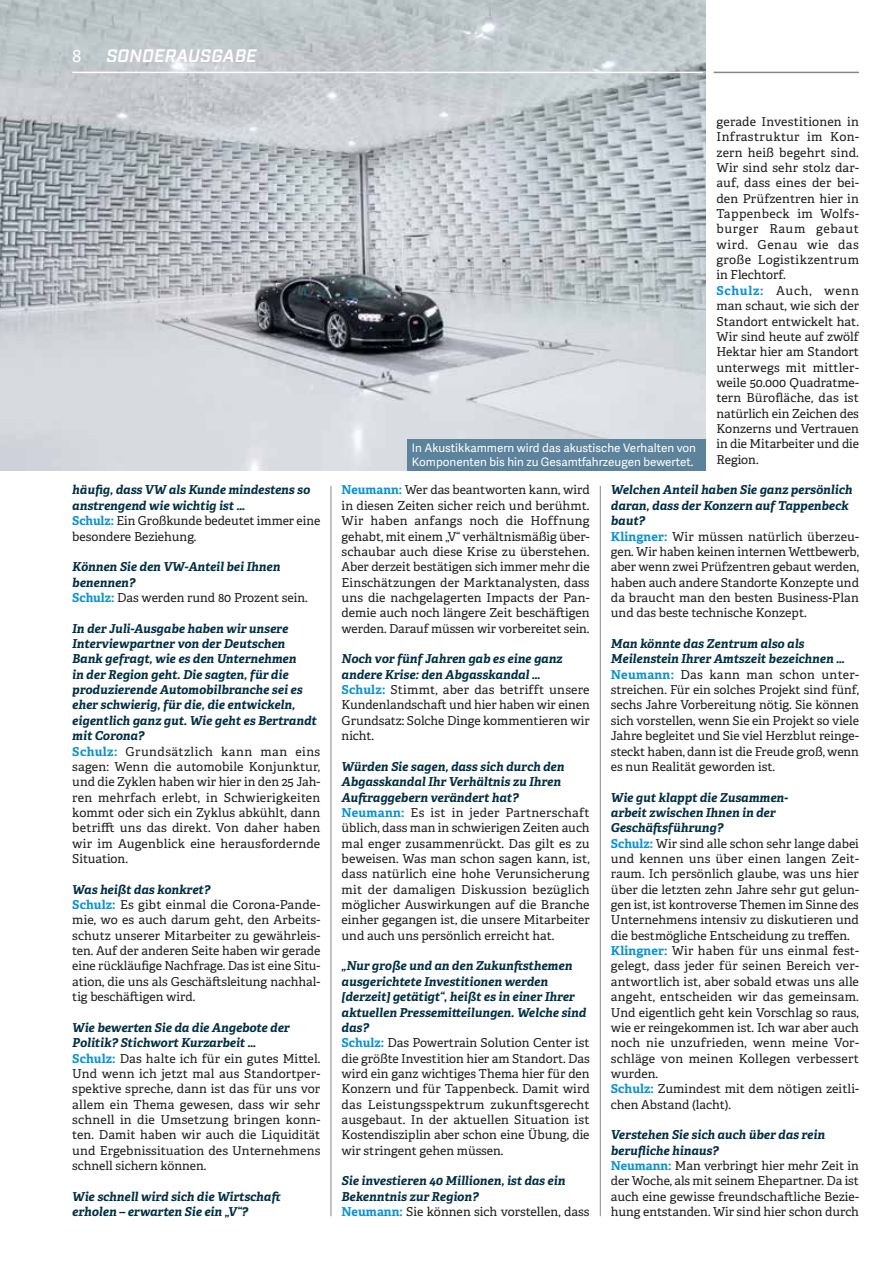
<style>
.page{position:relative;width:893px;height:1263px;background:#fff}
.page>*{position:absolute;margin:0;border:0;box-sizing:border-box;transform-origin:0 0}
.t1{font:italic 600 18px "Industry";letter-spacing:.01em;color:#fff}
.t2{font:16.5px "Adelle Sans";color:#fff}
.t3{font:12.3px/15.3px "Adelle PE";color:#1d1d1b}
.t4{font:italic 700 12.3px/15.3px "Adelle PE";color:#002f43}
.t5{font:11.7px/14.1px "Adelle Sans";color:#fff}
.s1{font-style:normal;color:#0d93d2}
.s2{font-weight:400;font-style:normal;color:#1d1d1b}
.s3{font-weight:700;font-style:italic;color:#002f43}
.s4{font-weight:700;color:#0d93d2}
</style>
<div class="page">
<img style="left:0;top:0;width:706px;height:470px">
<hr style="left:72px;top:72px;width:631px;height:1px;background:#fff">
<hr style="left:331px;top:486px;width:1px;height:730px;background:#878787">
<hr style="left:600px;top:486px;width:1px;height:730px;background:#878787">
<hr style="left:714px;top:72px;width:145px;height:1px;background:#878787">
<div style="left:407px;top:439px;width:299px;height:31px;background:#5d839c"></div>
<h2 class="t2" style="left:72px;top:44px;width:11px">8</h2>
<h1 class="t1" style="left:106px;top:45px;width:152px">SONDERAUSGABE</h1>
<p class="t4" style="left:72px;top:482px;width:249px">häufig, dass VW als Kunde mindestens so anstrengend wie wichtig ist …<br><span class="s1">Schulz:</span> <span class="s2">Ein Großkunde bedeutet immer eine besondere Beziehung.</span></p>
<p class="t4" style="left:72px;top:559px;width:237px">Können Sie den VW-Anteil bei Ihnen benennen?<br><span class="s1">Schulz:</span> <span class="s2">Das werden rund 80 Prozent sein.</span></p>
<p class="t4" style="left:72px;top:620px;width:250px">In der Juli-Ausgabe haben wir unsere Interviewpartner von der Deutschen<br>Bank gefragt, wie es den Unternehmen<br>in der Region geht. Die sagten, für die produzierende Automobilbranche sei es eher schwierig, für die, die entwickeln, eigentlich ganz gut. Wie geht es Bertrandt mit Corona?<br><span class="s1">Schulz:</span> <span class="s2">Grundsätzlich kann man eins sagen: Wenn die automobile Konjunktur, und die Zyklen haben wir hier in den 25 Jah&shy;ren mehrfach erlebt, in Schwierigkeiten kommt oder sich ein Zyklus abkühlt, dann betrifft uns das direkt. Von daher haben wir im Augenblick eine herausfordernde Situation.</span></p>
<p class="t3" style="left:72px;top:881px;width:250px"><span class="s3">Was heißt das konkret?<br></span><span class="s4">Schulz:</span> Es gibt einmal die Corona-Pande&shy;mie, wo es auch darum geht, den Arbeits&shy;schutz unserer Mitarbeiter zu gewährleis&shy;ten. Auf der anderen Seite haben wir gerade eine rückläufige Nachfrage. Das ist eine Situ&shy;ation, die uns als Geschäftsleitung nachhal&shy;tig beschäftigen wird.</p>
<p class="t3" style="left:72px;top:1019px;width:250px"><span class="s3">Wie bewerten Sie da die Angebote der Politik? Stichwort Kurzarbeit …<br></span><span class="s4">Schulz:</span> Das halte ich für ein gutes Mittel.<br>Und wenn ich jetzt mal aus Standortper&shy;spektive spreche, dann ist das für uns vor allem ein Thema gewesen, dass wir sehr schnell in die Umsetzung bringen konn&shy;ten. Damit haben wir auch die Liquidität und Ergebnissituation des Unternehmens schnell sichern können.</p>
<p class="t4" style="left:72px;top:1188px;width:210px">Wie schnell wird sich die Wirtschaft erholen – erwarten Sie ein „V“?</p>
<p class="t3" style="left:716px;top:113px;width:144px">gerade Investitionen in<br>Infrastruktur im Kon&shy;zern heiß begehrt sind.<br>Wir sind sehr stolz dar&shy;auf, dass eines der bei&shy;den Prüfzentren hier in<br>Tappenbeck im Wolfs&shy;burger Raum gebaut wird. Genau wie das große Logistikzentrum in Flechtorf.<br><span class="s4">Schulz:</span> Auch, wenn man schaut, wie sich der<br>Standort entwickelt hat.<br>Wir sind heute auf zwölf<br>Hektar hier am Standort unterwegs mit mittler&shy;weile 50.000 Quadratme&shy;tern Bürofläche, das ist natürlich ein Zeichen des<br>Konzerns und Vertrauen in die Mitarbeiter und die<br>Region.</p>
<p class="t3" style="left:611px;top:482px;width:250px"><span class="s3">Welchen Anteil haben Sie ganz persönlich daran, dass der Konzern auf Tappenbeck baut?<br></span><span class="s4">Klingner:</span> Wir müssen natürlich überzeu&shy;gen. Wir haben keinen internen Wettbewerb, aber wenn zwei Prüfzentren gebaut werden, haben auch andere Standorte Konzepte und da braucht man den besten Business-Plan und das beste technische Konzept.</p>
<p class="t3" style="left:611px;top:635px;width:250px"><span class="s3">Man könnte das Zentrum also als Meilenstein Ihrer Amtszeit bezeichnen … </span><span class="s4">Neumann:</span> Das kann man schon unter&shy;streichen. Für ein solches Projekt sind fünf, sechs Jahre Vorbereitung nötig. Sie können sich vorstellen, wenn Sie ein Projekt so viele Jahre begleitet und Sie viel Herzblut reinge&shy;steckt haben, dann ist die Freude groß, wenn es nun Realität geworden ist.</p>
<p class="t3" style="left:611px;top:789px;width:250px"><span class="s3">Wie gut klappt die Zusammen-<br>arbeit zwischen Ihnen in der Geschäftsführung?<br></span><span class="s4">Schulz:</span> Wir sind alle schon sehr lange dabei und kennen uns über einen langen Zeit&shy;raum. Ich persönlich glaube, was uns hier über die letzten zehn Jahre sehr gut gelun&shy;gen ist, ist kontroverse Themen im Sinne des Unternehmens intensiv zu diskutieren und die bestmögliche Entscheidung zu treffen.<br><span class="s4">Klingner:</span> Wir haben für uns einmal fest&shy;gelegt, dass jeder für seinen Bereich ver&shy;antwortlich ist, aber sobald etwas uns alle angeht, entscheiden wir das gemeinsam.<br>Und eigentlich geht kein Vorschlag so raus, wie er reingekommen ist. Ich war aber auch noch nie unzufrieden, wenn meine Vor&shy;schläge von meinen Kollegen verbessert wurden.<br><span class="s4">Schulz:</span> Zumindest mit dem nötigen zeitli&shy;chen Abstand (lacht).</p>
<p class="t3" style="left:611px;top:1127px;width:250px"><span class="s3">Verstehen Sie sich auch über das rein berufliche hinaus?<br></span><span class="s4">Neumann:</span> Man verbringt hier mehr Zeit in der Woche, als mit seinem Ehepartner. Da ist auch eine gewisse freundschaftliche Bezie&shy;hung entstanden. Wir sind hier schon durch</p>
<p class="t5" style="left:412px;top:440px;width:286px">In Akustikkammern wird das akustische Verhalten von<br>Komponenten bis hin zu Gesamtfahrzeugen bewertet.</p>
<p class="t3" style="left:342px;top:482px;width:250px;text-align:justify"><span class="s4">Neumann:</span> Wer das beantworten kann, wird in diesen Zeiten sicher reich und berühmt.<br>Wir haben anfangs noch die Hoffnung gehabt, mit einem „V“ verhältnismäßig über&shy;schaubar auch diese Krise zu überstehen.<br>Aber derzeit bestätigen sich immer mehr die Einschätzungen der Marktanalysten, dass uns die nachgelagerten Impacts der Pan&shy;demie auch noch längere Zeit beschäftigen werden. Darauf müssen wir vorbereitet sein.</p>
<p class="t3" style="left:342px;top:651px;width:250px"><span class="s3">Noch vor fünf Jahren gab es eine ganz andere Krise: den Abgasskandal …<br></span><span class="s4">Schulz:</span> Stimmt, aber das betrifft unsere Kundenlandschaft und hier haben wir einen Grundsatz: Solche Dinge kommentieren wir nicht.</p>
<p class="t3" style="left:342px;top:758px;width:250px"><span class="s3">Würden Sie sagen, dass sich durch den Abgasskandal Ihr Verhältnis zu Ihren Auftraggebern verändert hat?<br></span><span class="s4">Neumann:</span> Es ist in jeder Partnerschaft üblich, dass man in schwierigen Zeiten auch mal enger zusammenrückt. Das gilt es zu beweisen. Was man schon sagen kann, ist, dass natürlich eine hohe Verunsicherung mit der damaligen Diskussion bezüglich möglicher Auswirkungen auf die Branche einher gegangen ist, die unsere Mitarbeiter und auch uns persönlich erreicht hat.</p>
<p class="t3" style="left:342px;top:958px;width:250px"><span class="s3">„Nur große und an den Zukunftsthemen ausgerichtete Investitionen werden [derzeit] getätigt“, heißt es in einer Ihrer aktuellen Pressemitteilungen. Welche sind das?<br></span><span class="s4">Schulz:</span> Das Powertrain Solution Center ist die größte Investition hier am Standort. Das wird ein ganz wichtiges Thema hier für den Konzern und für Tappenbeck. Damit wird das Leistungsspektrum zukunftsgerecht ausgebaut. In der aktuellen Situation ist Kostendisziplin aber schon eine Übung, die wir stringent gehen müssen.</p>
<p class="t4" style="left:342px;top:1173px;width:249px">Sie investieren 40 Millionen, ist das ein<br>Bekenntnis zur Region?<br><span class="s1">Neumann:</span> <span class="s2">Sie können sich vorstellen, dass</span></p>
</div>
